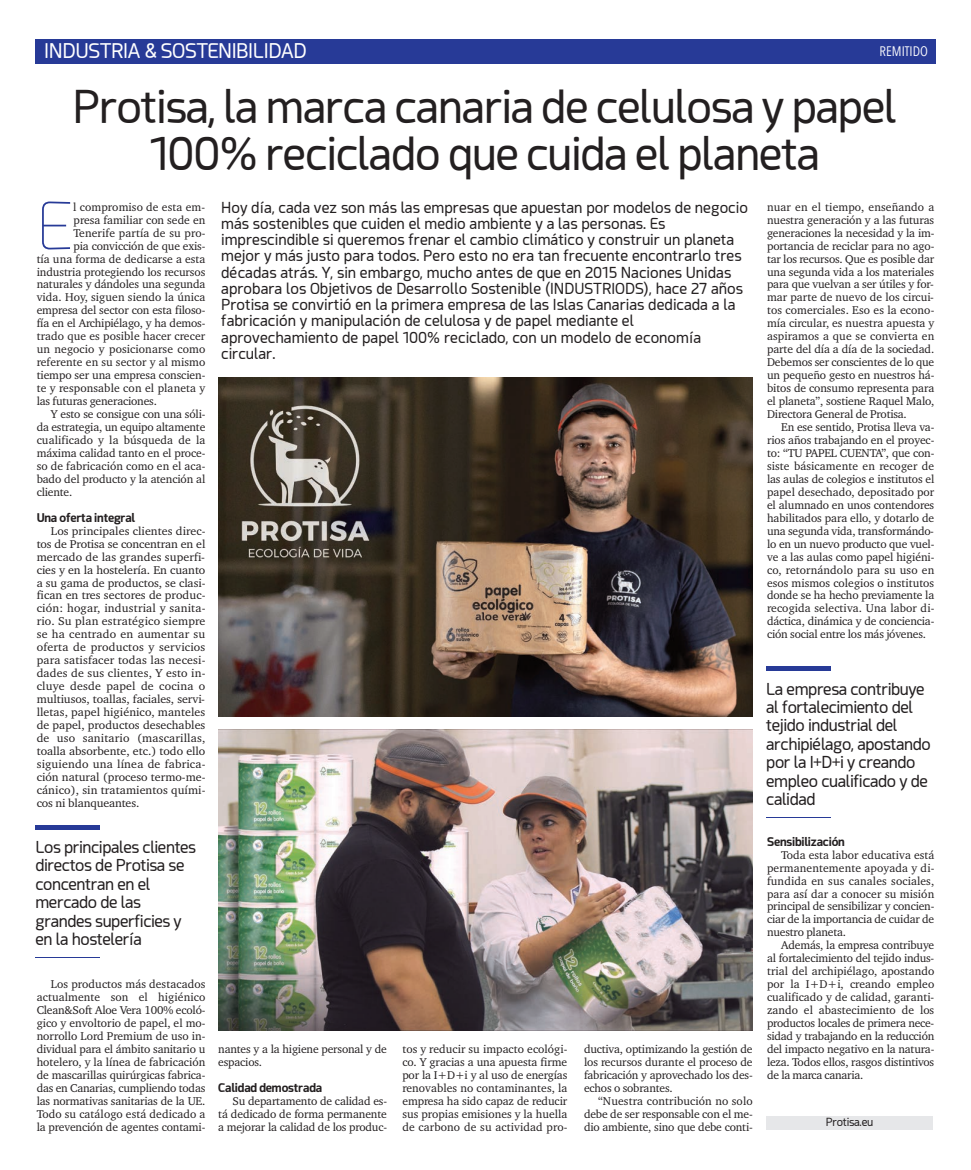
<style>
.page{position:relative;width:971px;height:1170px;background:#fff}
.page>*{position:absolute;margin:0;border:0;box-sizing:border-box;transform-origin:0 0}
.t1{font:100 64.88px "Acephimere";color:#273a97}
.t2{font:44.75px/46.5px "Acephimere";letter-spacing:-.025em;color:#231f20;text-align:center}
.t3{font:20px "Acephimere";letter-spacing:-.02em;color:#fff}
.t4{font:16.25px/18.4px "Acephimere";letter-spacing:-.025em;color:#231f20}
.t5{font:15px/16.2px "Acephimere";color:#231f20}
.t6{font:13.75px "Avenir Next Condensed";color:#fff}
.t7{font:700 11.88px "Acephimere";letter-spacing:-.015em;color:#231f20}
.t8{font:11.62px/13px "Charter IT Cby BT";letter-spacing:-.01em;color:#231f20;text-align:justify}
.t9{font:11.62px "Charter IT Cby BT";letter-spacing:.01em;color:#231f20}
.t10{font:11.12px "Acephimere";letter-spacing:-.025em;color:#231f20}
</style>
<div class="page">
<div style="left:35px;top:39px;width:900px;height:24px;background:#273a97"></div>
<div style="left:766px;top:1115px;width:167px;height:14px;background:#e6e7e9"></div>
<div style="left:766px;top:666px;width:65px;height:5px;background:#273a97"></div>
<hr style="left:766px;top:817px;width:65px;height:1px;background:#273a97">
<img style="left:218px;top:377px;width:535px;height:339px">
<img style="left:218px;top:729px;width:535px;height:300px">
<div style="left:35px;top:824px;width:65px;height:5px;background:#273a97"></div>
<hr style="left:35px;top:957px;width:65px;height:1px;background:#273a97">
<h3 class="t3" style="left:44px;top:39px;width:264px">INDUSTRIA &amp; SOSTENIBILIDAD</h3>
<p class="t6" style="left:879px;top:42px;width:50px">REMITIDO</p>
<h2 class="t2" style="left:72px;top:84px;width:826px">Protisa, la marca canaria de celulosa y papel<br>100% reciclado que cuida el planeta</h2>
<h1 class="t1" style="left:37px;top:188px;width:38px">E</h1>
<p class="t9" style="left:73px;top:202px;width:133px">l compromiso de esta em-</p>
<p class="t8" style="left:74px;top:214px;width:133px">presa familiar con sede en</p>
<p class="t9" style="left:74px;top:228px;width:133px">Tenerife partía de su pro-</p>
<p class="t8" style="left:74px;top:240px;width:133px">pia convicción de que exis-</p>
<p class="t8" style="left:37px;top:253px;width:170px">tía una forma de dedicarse a esta</p>
<p class="t8" style="left:37px;top:266px;width:170px">industria protegiendo los recursos</p>
<p class="t8" style="left:37px;top:279px;width:170px">naturales y dándoles una segunda</p>
<p class="t9" style="left:37px;top:293px;width:170px">vida. Hoy, siguen siendo la única</p>
<p class="t8" style="left:37px;top:305px;width:170px">empresa del sector con esta filoso-</p>
<p class="t8" style="left:37px;top:318px;width:170px">fía en el Archipiélago, y ha demos-</p>
<p class="t9" style="left:37px;top:332px;width:170px">trado que es posible hacer crecer</p>
<p class="t9" style="left:37px;top:345px;width:170px">un negocio y posicionarse como</p>
<p class="t9" style="left:37px;top:357px;width:170px">referente en su sector y al mismo</p>
<p class="t8" style="left:37px;top:369px;width:170px">tiempo ser una empresa conscien-</p>
<p class="t9" style="left:37px;top:383px;width:170px">te y responsable con el planeta y</p>
<p class="t8" style="left:37px;top:395px;width:122px">las futuras generaciones.</p>
<p class="t8" style="left:51px;top:408px;width:156px">Y esto se consigue con una sóli-</p>
<p class="t8" style="left:37px;top:421px;width:170px">da estrategia, un equipo altamente</p>
<p class="t9" style="left:37px;top:435px;width:170px">cualificado y la búsqueda de la</p>
<p class="t8" style="left:37px;top:447px;width:170px">máxima calidad tanto en el proce-</p>
<p class="t8" style="left:37px;top:460px;width:170px">so de fabricación como en el aca-</p>
<p class="t8" style="left:37px;top:473px;width:170px">bado del producto y la atención al</p>
<p class="t8" style="left:37px;top:486px;width:37px">cliente.</p>
<p class="t7" style="left:37px;top:510px;width:100px">Una oferta integral</p>
<p class="t8" style="left:37px;top:525px;width:170px;text-indent:14px">Los principales clientes direc&shy;tos de Protisa se concentran en el mercado de las grandes superfi&shy;cies y en la hostelería. En cuanto a su gama de productos, se clasi&shy;fican en tres sectores de produc&shy;ción: hogar, industrial y sanita&shy;rio. Su plan estratégico siempre se ha centrado en aumentar su oferta de productos y servicios para satisfacer todas las necesi&shy;dades de sus clientes, Y esto in&shy;cluye desde papel de cocina o multiusos, toallas, faciales, servi&shy;lletas, papel higiénico, manteles de papel, productos desechables de uso sanitario (mascarillas, toalla absorbente, etc.) todo ello siguiendo una línea de fabrica&shy;ción natural (proceso termo-me&shy;cánico), sin tratamientos quími&shy;cos ni blanqueantes.</p>
<h3 class="t4" style="left:35px;top:838px;width:162px">Los principales clientes directos de Protisa se concentran en el mercado de las grandes superficies y en la hostelería</h3>
<p class="t5" style="left:221px;top:199px;width:528px">Hoy día, cada vez son más las empresas que apuestan por modelos de negocio más sostenibles que cuiden el medio ambiente y a las personas. Es imprescindible si queremos frenar el cambio climático y construir un planeta mejor y más justo para todos. Pero esto no era tan frecuente encontrarlo tres décadas atrás. Y, sin embargo, mucho antes de que en 2015 Naciones Unidas aprobara los Objetivos de Desarrollo Sostenible (INDUSTRIODS), hace 27 años Protisa se convirtió en la primera empresa de las Islas Canarias dedicada a la fabricación y manipulación de celulosa y de papel mediante el aprovechamiento de papel 100% reciclado, con un modelo de economía circular.</p>
<p class="t8" style="left:37px;top:978px;width:170px;text-indent:14px">Los productos más destacados actualmente son el higiénico Clean&amp;Soft Aloe Vera 100% ecoló&shy;gico y envoltorio de papel, el mo&shy;norrollo Lord Premium de uso in&shy;dividual para el ámbito sanitario u hotelero, y la línea de fabricación de mascarillas quirúrgicas fabrica&shy;das en Canarias, cumpliendo todas las normativas sanitarias de la UE.<br>Todo su catálogo está dedicado a la prevención de agentes contami-</p>
<p class="t8" style="left:218px;top:1043px;width:170px">nantes y a la higiene personal y de espacios.</p>
<p class="t7" style="left:218px;top:1080px;width:105px">Calidad demostrada</p>
<p class="t8" style="left:218px;top:1095px;width:170px;text-indent:14px">Su departamento de calidad es&shy;tá dedicado de forma permanente a mejorar la calidad de los produc-</p>
<p class="t8" style="left:402px;top:1043px;width:167px">tos y reducir su impacto ecológi&shy;co. Y gracias a una apuesta firme por la I+D+i y al uso de energías renovables no contaminantes, la empresa ha sido capaz de reducir sus propias emisiones y la huella de carbono de su actividad pro-</p>
<p class="t8" style="left:584px;top:1043px;width:170px">ductiva, optimizando la gestión de los recursos durante el proceso de fabricación y aprovechado los des&shy;echos o sobrantes.</p>
<p class="t8" style="left:584px;top:1095px;width:170px;text-indent:14px">“Nuestra contribución no solo debe de ser responsable con el me&shy;dio ambiente, sino que debe conti-</p>
<p class="t8" style="left:767px;top:201px;width:169px">nuar en el tiempo, enseñando a nuestra generación y a las futuras generaciones la necesidad y la im&shy;portancia de reciclar para no ago&shy;tar los recursos. Que es posible dar una segunda vida a los materiales para que vuelvan a ser útiles y for&shy;mar parte de nuevo de los circui&shy;tos comerciales. Eso es la econo&shy;mía circular, es nuestra apuesta y aspiramos a que se convierta en parte del día a día de la sociedad.<br>Debemos ser conscientes de lo que un pequeño gesto en nuestros há&shy;bitos de consumo representa para el planeta”, sostiene Raquel Malo, Directora General de Protisa.</p>
<p class="t8" style="left:767px;top:421px;width:169px;text-indent:14px">En ese sentido, Protisa lleva va&shy;rios años trabajando en el proyec&shy;to: “TU PAPEL CUENTA”, que con&shy;siste básicamente en recoger de las aulas de colegios e institutos el papel desechado, depositado por el alumnado en unos contendores habilitados para ello, y dotarlo de una segunda vida, transformándo&shy;lo en un nuevo producto que vuel&shy;ve a las aulas como papel higiéni&shy;co, retornándolo para su uso en esos mismos colegios o institutos donde se ha hecho previamente la recogida selectiva. Una labor di&shy;dáctica, dinámica y de conciencia&shy;ción social entre los más jóvenes.</p>
<h3 class="t4" style="left:766px;top:679px;width:166px">La empresa contribuye al fortalecimiento del tejido industrial del archipiélago, apostando por la I+D+i y creando empleo cualificado y de calidad</h3>
<p class="t7" style="left:767px;top:834px;width:79px">Sensibilización</p>
<p class="t8" style="left:767px;top:849px;width:169px;text-indent:14px">Toda esta labor educativa está permanentemente apoyada y di&shy;fundida en sus canales sociales, para así dar a conocer su misión principal de sensibilizar y concien&shy;ciar de la importancia de cuidar de nuestro planeta.</p>
<p class="t8" style="left:767px;top:939px;width:169px;text-indent:14px">Además, la empresa contribuye al fortalecimiento del tejido indus&shy;trial del archipiélago, apostando por la I+D+i, creando empleo cualificado y de calidad, garanti&shy;zando el abastecimiento de los productos locales de primera nece&shy;sidad y trabajando en la reducción del impacto negativo en la natura&shy;leza. Todos ellos, rasgos distintivos de la marca canaria.</p>
<p class="t10" style="left:826px;top:1114px;width:49px">Protisa.eu</p>
</div>
